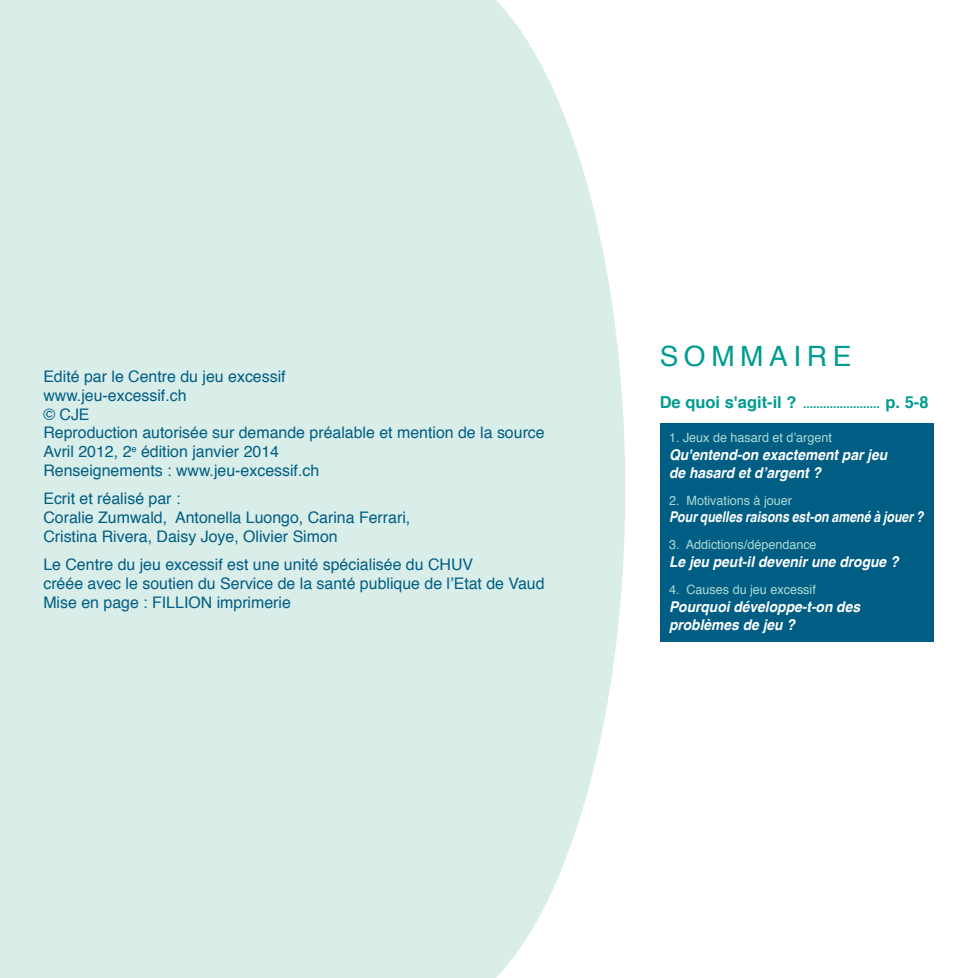
<style>
.page{position:relative;width:978px;height:978px;background:#fff}
.page>*{position:absolute;margin:0;border:0;box-sizing:border-box;transform-origin:0 0}
.t1{font:28.05px "Helvetica";letter-spacing:.2em;color:#009c90}
.t2{font:15.9px/18.6px "Helvetica";color:#005e84}
.t3{font:italic 700 14.85px/17.9px "Helvetica";color:#fff;scale:.93 1}
.t4{font:italic 700 14.85px "Helvetica";color:#fff;scale:.83 1}
.t5{font:12.9px "Helvetica";color:#add9d3}
.t6{font:700 12px "Helvetica";color:#009c90}
.s1{font-size:16.5px}
</style>
<div class="page">
<div style="left:0;top:0;width:625px;height:978px;background:#d9ede9"></div>
<div style="left:660px;top:423px;width:273px;height:219px;background:#005e84"></div>
<p class="t2" style="left:43px;top:367px;width:503px">Edité par le Centre du jeu excessif<br>www.jeu-excessif.ch<br>© CJE<br>Reproduction autorisée sur demande préalable et mention de la source Avril 2012, 2<sup>e</sup> édition janvier 2014<br>Renseignements : www.jeu-excessif.ch</p>
<p class="t2" style="left:43px;top:488px;width:368px;line-height:19px">Ecrit et réalisé par :<br>Coralie Zumwald, Antonella Luongo, Carina Ferrari,<br>Cristina Rivera, Daisy Joye, Olivier Simon</p>
<p class="t2" style="left:43px;top:554px;width:503px">Le Centre du jeu excessif est une unité spécialisée du CHUV<br>créée avec le soutien du Service de la santé publique de l’Etat de Vaud<br>Mise en page : FILLION imprimerie</p>
<h1 class="t1" style="left:660px;top:332px;width:193px">SOMMAIRE</h1>
<p class="t6" style="left:660px;top:393px;width:270px"><span class="s1">De quoi s'agit-il ?</span> ....................... <span class="s1">p. 5-8</span></p>
<p class="t5" style="left:669px;top:426px;width:164px">1. Jeux de hasard et d’argent</p>
<p class="t3" style="left:669px;top:446px;width:236px">Qu'entend-on exactement par jeu de hasard et d’argent ?</p>
<p class="t5" style="left:669px;top:489px;width:125px">2. Motivations à jouer</p>
<p class="t4" style="left:669px;top:505px;width:308px">Pour quelles raisons est-on amené à jouer ?</p>
<p class="t5" style="left:669px;top:534px;width:149px">3. Addictions/dépendance</p>
<p class="t3" style="left:669px;top:553px;width:248px">Le jeu peut-il devenir une drogue ?</p>
<p class="t5" style="left:669px;top:578px;width:148px">4. Causes du jeu excessif</p>
<p class="t3" style="left:669px;top:598px;width:207px">Pourquoi développe-t-on des problèmes de jeu ?</p>
</div>
